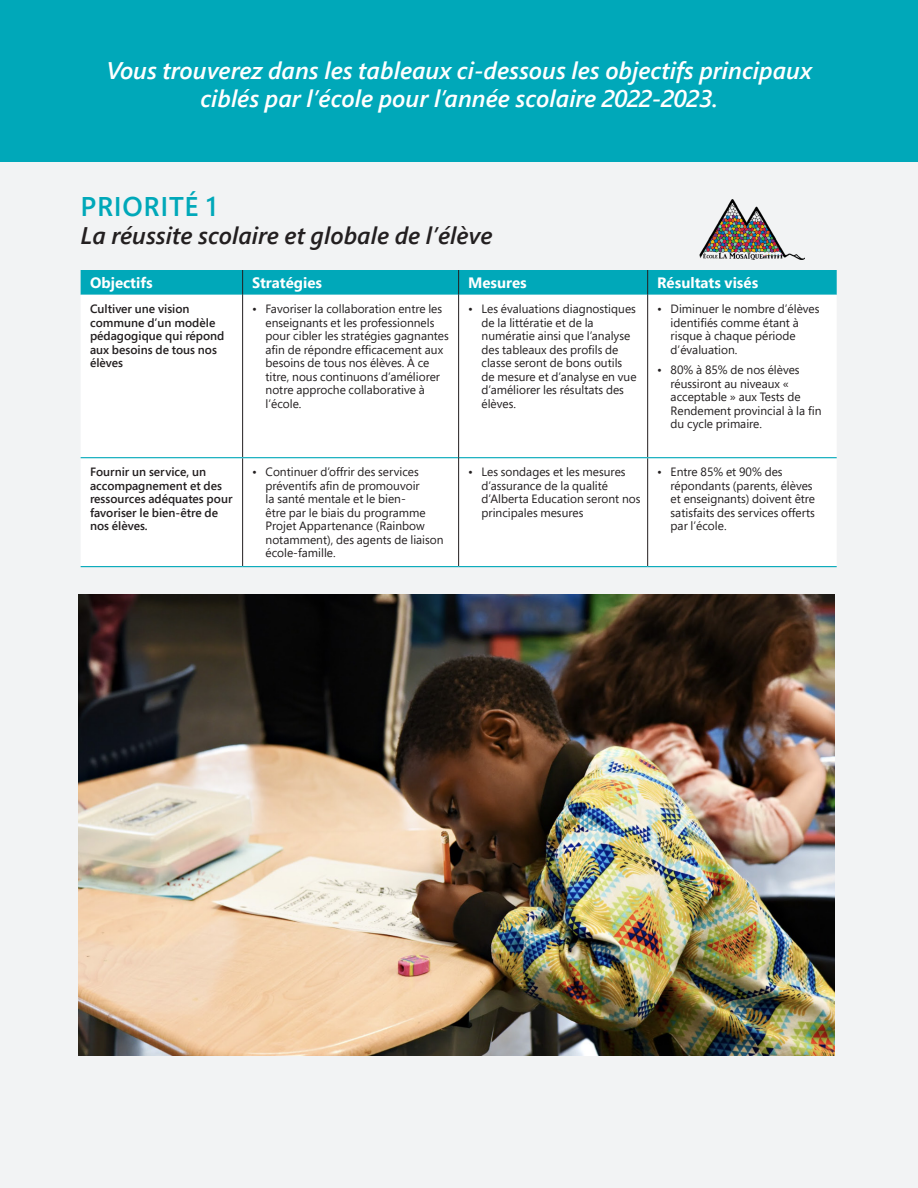
<style>
.page{position:relative;width:918px;height:1188px;background:#f2f3f4}
.page>*{position:absolute;margin:0;border:0;box-sizing:border-box;transform-origin:0 0}
.t1{font:600 27px "Segoe Pro";letter-spacing:.025em;color:#00a8b9}
.t2{font:italic 600 24px/27.8px "Segoe Pro";color:#fff;text-align:center}
.t3{font:italic 600 24px "Segoe Pro";color:#231f20}
.t4{font:700 15px "Segoe Pro";color:#fff}
.t5{font:12px/13.5px "Segoe Pro";color:#231f20}
.t6{font:600 12px/13.5px "Segoe Pro";color:#231f20}
</style>
<div class="page">
<div style="left:81px;top:295px;width:756px;height:271px;background:#fff"></div>
<hr style="left:242px;top:295px;width:1px;height:162px;background:#231f20">
<hr style="left:647px;top:295px;width:1px;height:162px;background:#231f20">
<hr style="left:242px;top:458px;width:1px;height:108px;background:#231f20">
<hr style="left:647px;top:458px;width:1px;height:108px;background:#231f20">
<hr style="left:81px;top:457px;width:162px;height:1px;background:#00a8b9">
<hr style="left:243px;top:457px;width:215px;height:1px;background:#00a8b9">
<hr style="left:459px;top:457px;width:189px;height:1px;background:#00a8b9">
<hr style="left:648px;top:457px;width:189px;height:1px;background:#00a8b9">
<hr style="left:81px;top:566px;width:162px;height:1px;background:#00a8b9">
<hr style="left:243px;top:566px;width:216px;height:1px;background:#00a8b9">
<hr style="left:459px;top:566px;width:189px;height:1px;background:#00a8b9">
<hr style="left:648px;top:566px;width:189px;height:1px;background:#00a8b9">
<div style="left:81px;top:270px;width:756px;height:25px;background:#00a8b9"></div>
<hr style="left:458px;top:295px;width:1px;height:163px;background:#231f20">
<hr style="left:458px;top:458px;width:1px;height:108px;background:#231f20">
<img style="left:79px;top:594px;width:756px;height:461px">
<img style="left:700px;top:199px;width:104px;height:60px">
<div style="left:0;top:0;width:918px;height:162px;background:#00a8b9"></div>
<p class="t2" style="left:106px;top:57px;width:707px">Vous trouverez dans les tableaux ci-dessous les objectifs principaux ciblés par l’école pour l’année scolaire 2022-2023.</p>
<p class="t1" style="left:81px;top:188px;width:138px">PRIORITÉ 1</p>
<p class="t3" style="left:81px;top:219px;width:413px">La réussite scolaire et globale de l’élève</p>
<p class="t4" style="left:90px;top:272px;width:64px">Objectifs</p>
<p class="t4" style="left:252px;top:272px;width:72px">Stratégies</p>
<p class="t4" style="left:468px;top:272px;width:60px">Mesures</p>
<p class="t4" style="left:657px;top:272px;width:103px">Résultats visés</p>
<p class="t6" style="left:90px;top:302px;width:136px">Cultiver une vision commune d’un modèle pédagogique qui répond aux besoins de tous nos élèves</p>
<p class="t5" style="left:266px;top:302px;width:185px;text-indent:-14px">• Favoriser la collaboration entre les enseignants et les professionnels pour cibler les stratégies gagnantes afin de répondre efficacement aux besoins de tous nos élèves. À ce titre, nous continuons d’améliorer notre approche collaborative à l’école.</p>
<p class="t5" style="left:482px;top:302px;width:156px;text-indent:-14px">• Les évaluations diagnostiques de la littératie et de la numératie ainsi que l’analyse des tableaux des profils de classe seront de bons outils de mesure et d’analyse en vue d’améliorer les résultats des élèves.</p>
<p class="t5" style="left:671px;top:302px;width:150px;text-indent:-14px">• Diminuer le nombre d’élèves identifiés comme étant à risque à chaque période d’évaluation.</p>
<p class="t5" style="left:671px;top:363px;width:152px;text-indent:-14px">• 80% à 85% de nos élèves réussiront au niveaux « acceptable » aux Tests de<br>Rendement provincial à la fin du cycle primaire.</p>
<p class="t6" style="left:90px;top:465px;width:144px">Fournir un service, un accompagnement et des ressources adéquates pour favoriser le bien-être de nos élèves.</p>
<p class="t5" style="left:266px;top:465px;width:180px;text-indent:-14px">• Continuer d’offrir des services préventifs afin de promouvoir<br>la santé mentale et le bien-<br>être par le biais du programme<br>Projet Appartenance (Rainbow notamment), des agents de liaison école-famille.</p>
<p class="t5" style="left:482px;top:465px;width:160px;text-indent:-14px">• Les sondages et les mesures d’assurance de la qualité d’Alberta Education seront nos principales mesures</p>
<p class="t5" style="left:671px;top:465px;width:146px;text-indent:-14px">• Entre 85% et 90% des répondants (parents, élèves et enseignants) doivent être satisfaits des services offerts par l’école.</p>
</div>
